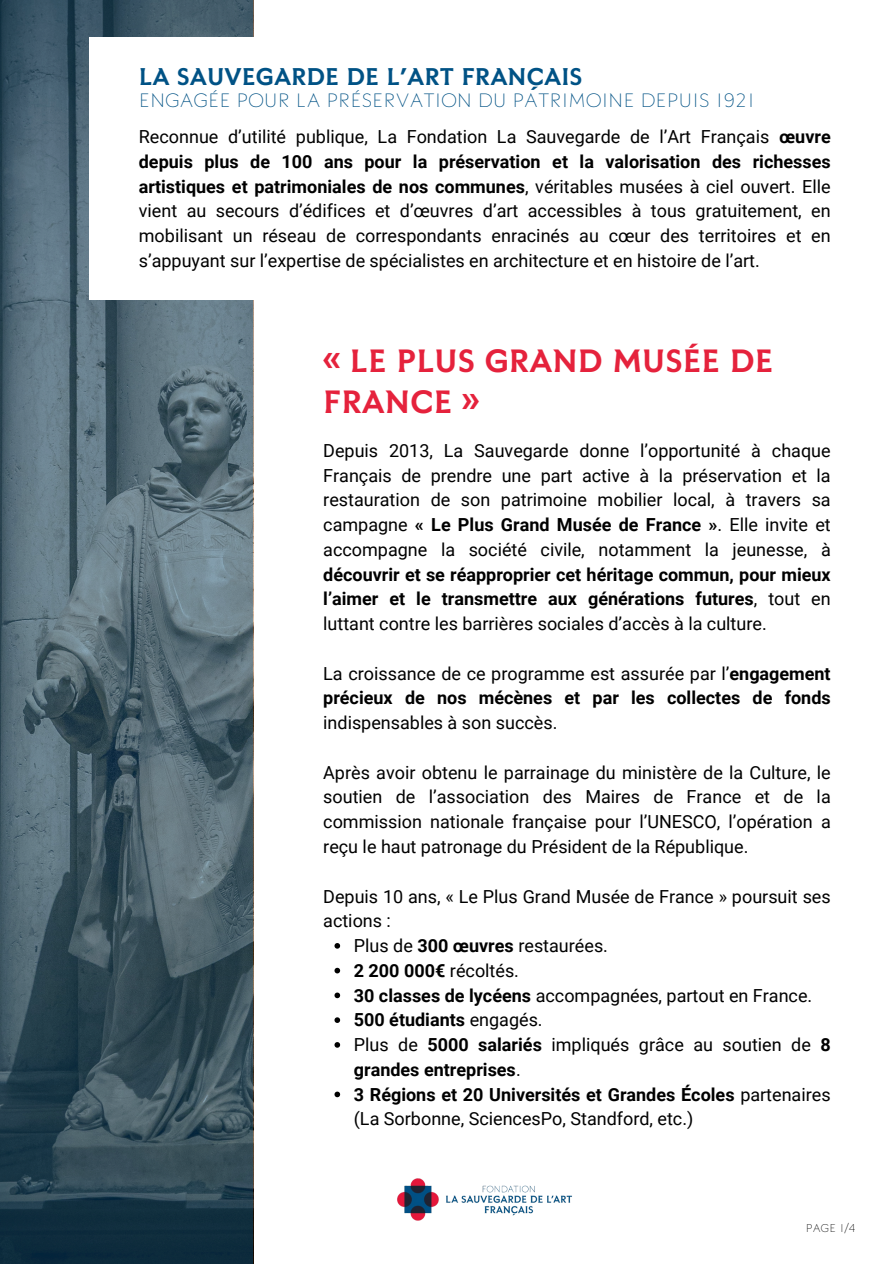
<style>
.page{position:relative;width:894px;height:1264px;background:#fff}
.page>*{position:absolute;margin:0;border:0;box-sizing:border-box;transform-origin:0 0}
.t1{font:900 30px/41.7px "Sauvegarde";color:#e5223c}
.t2{font:900 22.5px "Sauvegarde";color:#005285}
.t3{font:18px/24.8px "Roboto";color:#000;text-align:justify}
.t4{font:100 18px "Sauvegarde";color:#005285}
.t5{font:700 18px "Roboto";color:#000}
.t6{font:100 10.5px "Sauvegarde";color:#000}
.s1{font-weight:700}
.s2{font-weight:400}
</style>
<div class="page">
<svg style="left:334px;top:943px;width:6px;height:5px"></svg>
<svg style="left:334px;top:967px;width:6px;height:6px"></svg>
<svg style="left:334px;top:992px;width:6px;height:6px"></svg>
<svg style="left:334px;top:1017px;width:6px;height:5px"></svg>
<svg style="left:334px;top:1042px;width:6px;height:5px"></svg>
<svg style="left:334px;top:1091px;width:6px;height:6px"></svg>
<img style="left:397px;top:1178px;width:175px;height:43px">
<svg style="left:0;top:0;width:253px;height:1263px;background:#475f6a"></svg>
<div style="left:89px;top:37px;width:741px;height:263px;background:#fff"></div>
<p class="t2" style="left:139px;top:64px;width:445px">LA SAUVEGARDE DE L’ART FRANÇAIS</p>
<p class="t4" style="left:139px;top:89px;width:618px">ENGAGÉE POUR LA PRÉSERVATION DU PATRIMOINE DEPUIS 1921</p>
<p class="t3" style="left:139px;top:125px;width:693px">Reconnue d’utilité publique, La Fondation La Sauvegarde de l’Art Français <span class="s1">œuvre depuis plus de 100 ans pour la préservation et la valorisation des richesses artistiques et patrimoniales de nos communes</span>, véritables musées à ciel ouvert. Elle vient au secours d’édifices et d’œuvres d’art accessibles à tous gratuitement, en mobilisant un réseau de correspondants enracinés au cœur des territoires et en s’appuyant sur l’expertise de spécialistes en architecture et en histoire de l’art.</p>
<p class="t1" style="left:323px;top:341px;width:451px">« LE PLUS GRAND MUSÉE DE<br>FRANCE »</p>
<h2 class="t3" style="left:323px;top:438px;width:509px">Depuis 2013, La Sauvegarde donne l’opportunité à chaque Français de prendre une part active à la préservation et la restauration de son patrimoine mobilier local, à travers sa campagne <span class="s1">« Le Plus Grand Musée de France »</span>. Elle invite et accompagne la société civile, notamment la jeunesse, à <span class="s1">découvrir et se réapproprier cet héritage commun, pour mieux l’aimer et le transmettre aux générations futures</span>, tout en luttant contre les barrières sociales d’accès à la culture.</h2>
<h3 class="t3" style="left:323px;top:661px;width:509px">La croissance de ce programme est assurée par l’<span class="s1">engagement précieux de nos mécènes et par les collectes de fonds </span>indispensables à son succès.</h3>
<h1 class="t3" style="left:323px;top:760px;width:509px">Après avoir obtenu le parrainage du ministère de la Culture, le soutien de l’association des Maires de France et de la commission nationale française pour l’UNESCO, l’opération a reçu le haut patronage du Président de la République.</h1>
<h3 class="t3" style="left:323px;top:884px;width:509px">Depuis 10 ans, « Le Plus Grand Musée de France » poursuit ses actions :</h3>
<h3 class="t3" style="left:354px;top:933px;width:255px">Plus de <span class="s1">300 œuvres</span> restaurées.</h3>
<h3 class="t3" style="left:354px;top:958px;width:167px"><span class="s1">2 200 000€</span> récoltés.</h3>
<h3 class="t3" style="left:354px;top:983px;width:460px"><span class="s1">30 classes de lycéens</span> accompagnées, partout en France.</h3>
<p class="t5" style="left:354px;top:1009px;width:190px">500 étudiants <span class="s2">engagés.</span></p>
<p class="t3" style="left:354px;top:1032px;width:478px">Plus de <span class="s1">5000 salariés</span> impliqués grâce au soutien de <span class="s1">8 grandes entreprises</span>.</p>
<p class="t3" style="left:354px;top:1082px;width:478px"><span class="s1">3 Régions et 20 Universités et Grandes Écoles</span> partenaires (La Sorbonne, SciencesPo, Standford, etc.)</p>
<p class="t6" style="left:805px;top:1221px;width:51px">Page 1/4</p>
</div>
